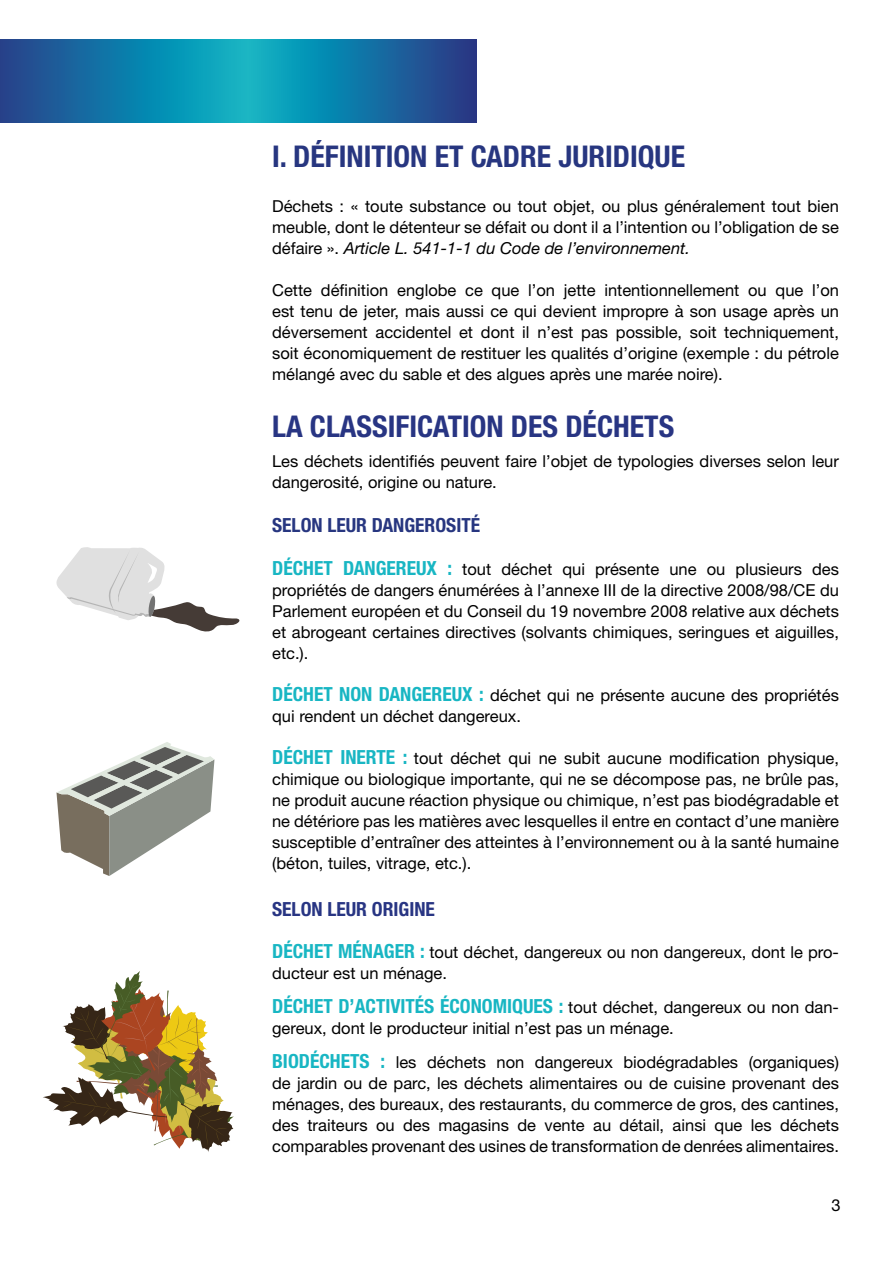
<style>
.page{position:relative;width:893px;height:1263px;background:#fff}
.page>*{position:absolute;margin:0;border:0;box-sizing:border-box;transform-origin:0 0}
.t1{font:700 condensed 30px "Helvetica Neue LT Std";color:#273680}
.t2{font:700 condensed 30px "Helvetica Neue LT Std";color:#283583}
.t3{font:700 condensed 19.5px "Helvetica Neue LT Std";color:#18b6c3}
.t4{font:700 condensed 19.5px "Helvetica Neue LT Std";color:#273680}
.t5{font:700 condensed 19.5px "Helvetica Neue LT Std";color:#283583}
.t6{font:16.5px/21px "Helvetica Neue LT Std";color:#000;text-align:justify}
.s1{font-style:italic}
.s2{font-weight:700;font-stretch:condensed;font-size:19.5px;color:#18b6c3}
.s3{font-weight:400;font-stretch:normal;font-size:16.5px;color:#000}
</style>
<div class="page">
<svg style="left:0;top:39px;width:476px;height:84px;background:#1379a7"></svg>
<svg style="left:56px;top:547px;width:184px;height:85px"></svg>
<svg style="left:56px;top:742px;width:158px;height:134px"></svg>
<svg style="left:43px;top:971px;width:191px;height:181px"></svg>
<h1 class="t1" style="left:272px;top:139px;width:414px">I. DÉFINITION ET CADRE JURIDIQUE</h1>
<p class="t6" style="left:272px;top:195px;width:568px">Déchets : « toute substance ou tout objet, ou plus généralement tout bien meuble, dont le détenteur se défait ou dont il a l’intention ou l’obligation de se défaire ». <span class="s1">Article L. 541-1-1 du Code de l’environnement.</span></p>
<p class="t6" style="left:272px;top:279px;width:568px">Cette définition englobe ce que l’on jette intentionnellement ou que l’on est tenu de jeter, mais aussi ce qui devient impropre à son usage après un déversement accidentel et dont il n’est pas possible, soit techniquement, soit économiquement de restituer les qualités d’origine (exemple : du pétrole mélangé avec du sable et des algues après une marée noire).</p>
<h1 class="t2" style="left:272px;top:408px;width:404px">LA CLASSIFICATION DES DÉCHETS</h1>
<p class="t6" style="left:272px;top:450px;width:568px">Les déchets identifiés peuvent faire l’objet de typologies diverses selon leur dangerosité, origine ou nature.</p>
<p class="t4" style="left:272px;top:514px;width:210px">SELON LEUR DANGEROSITÉ</p>
<p class="t6" style="left:272px;top:559px;width:568px"><span class="s2">DÉCHET DANGEREUX :</span> tout déchet qui présente une ou plusieurs des propriétés de dangers énumérées à l’annexe III de la directive 2008/98/CE du Parlement européen et du Conseil du 19 novembre 2008 relative aux déchets et abrogeant certaines directives (solvants chimiques, seringues et aiguilles, etc.).</p>
<p class="t6" style="left:272px;top:685px;width:568px"><span class="s2">DÉCHET NON DANGEREUX :</span> déchet qui ne présente aucune des propriétés qui rendent un déchet dangereux.</p>
<p class="t6" style="left:272px;top:748px;width:568px"><span class="s2">DÉCHET INERTE :</span> tout déchet qui ne subit aucune modification physique, chimique ou biologique importante, qui ne se décompose pas, ne brûle pas, ne produit aucune réaction physique ou chimique, n’est pas biodégradable et ne détériore pas les matières avec lesquelles il entre en contact d’une manière susceptible d’entraîner des atteintes à l’environnement ou à la santé humaine (béton, tuiles, vitrage, etc.).</p>
<p class="t5" style="left:272px;top:897px;width:164px">SELON LEUR ORIGINE</p>
<p class="t6" style="left:272px;top:942px;width:568px"><span class="s2">DÉCHET MÉNAGER :</span> tout déchet, dangereux ou non dangereux, dont le pro&shy;ducteur est un ménage.</p>
<p class="t3" style="left:272px;top:994px;width:568px">DÉCHET D’ACTIVITÉS ÉCONOMIQUES : <span class="s3">tout déchet, dangereux ou non dan-</span></p>
<p class="t6" style="left:272px;top:1011px;width:568px;line-height:33.8px">gereux, dont le producteur initial n’est pas un ménage.<br><span class="s2">BIODÉCHETS :</span> les déchets non dangereux biodégradables (organiques)</p>
<p class="t6" style="left:272px;top:1072px;width:568px">de jardin ou de parc, les déchets alimentaires ou de cuisine provenant des ménages, des bureaux, des restaurants, du commerce de gros, des cantines, des traiteurs ou des magasins de vente au détail, ainsi que les déchets comparables provenant des usines de transformation de denrées alimentaires.</p>
<p class="t6" style="left:831px;top:1194px;width:11px">3</p>
</div>
